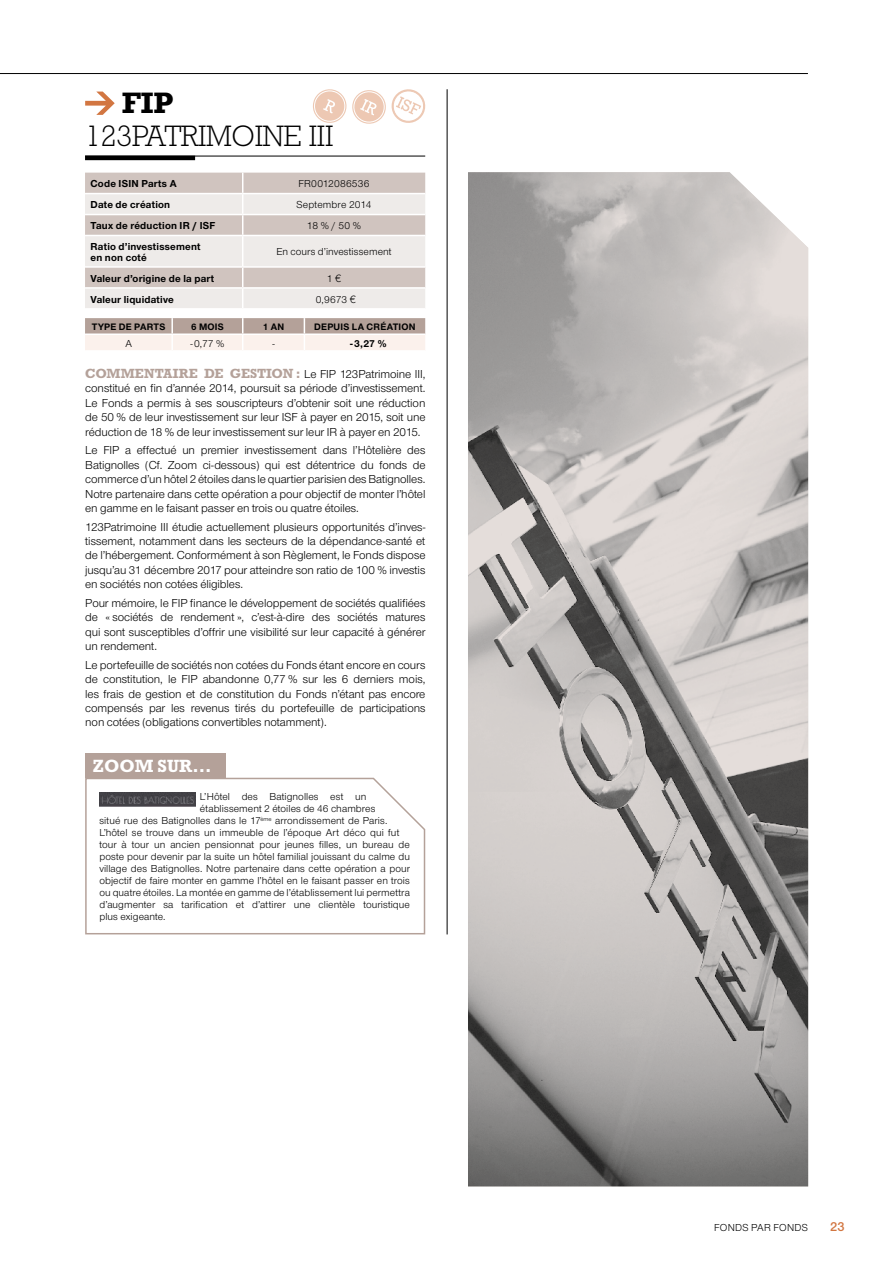
<style>
.page{position:relative;width:893px;height:1263px;background:#fff}
.page>*{position:absolute;margin:0;border:0;box-sizing:border-box;transform-origin:0 0}
.t1{font:300 30px "Rockwell Std";letter-spacing:-.01em;color:#000}
.t2{font:700 30px "Rockwell Std";color:#000}
.t3{font:700 18px "Rockwell Std";color:#fff}
.t4{font:600 13.5px "Nimbus Sans Novus T";color:#d27641}
.t5{font:12px/14.4px "Nimbus Sans Novus T";letter-spacing:-.005em;color:#000;text-align:justify}
.t6{font:10.5px "Nimbus Sans Novus T";letter-spacing:.01em;color:#000}
.t7{font:700 10.5px/10.5px "Nimbus Sans Novus T";letter-spacing:.02em;color:#000}
.t8{font:700 9.75px "Nimbus Sans Novus T";letter-spacing:.035em;color:#000}
.s1{font-family:"Helvetica Neue LT Std";font-weight:300}
.s2{font-family:"Rockwell Std";font-weight:700;font-size:13.5px;color:#b4a199}
</style>
<div class="page">
<hr style="left:0;top:73px;width:808px;height:1px;background:#000">
<hr style="left:85px;top:156px;width:340px;height:1px;background:#000">
<hr style="left:85px;top:156px;width:110px;height:4px;background:#000">
<img style="left:468px;top:172px;width:340px;height:1014px">
<svg style="left:313px;top:89px;width:113px;height:35px"></svg>
<svg style="left:85px;top:318px;width:340px;height:32px;background:#d9cbc5"></svg>
<svg style="left:85px;top:173px;width:340px;height:135px;background:#e1dad7"></svg>
<hr style="left:85px;top:214px;width:158px;height:1px;background:#fff">
<hr style="left:243px;top:214px;width:182px;height:1px;background:#fff">
<div style="left:85px;top:753px;width:140px;height:25px;background:#b4a199"></div>
<svg style="left:85px;top:777px;width:341px;height:158px"></svg>
<img style="left:100px;top:792px;width:96px;height:15px">
<hr style="left:447px;top:89px;width:1px;height:845px;background:#000">
<svg style="left:85px;top:92px;width:30px;height:23px"></svg>
<h1 class="t2" style="left:122px;top:85px;width:53px">FIP</h1>
<h1 class="t1" style="left:85px;top:119px;width:250px">123PATRIMOINE III</h1>
<p class="t7" style="left:91px;top:178px;width:88px">Code ISIN Parts A</p>
<p class="t6" style="left:298px;top:178px;width:73px">FR0012086536</p>
<p class="t7" style="left:91px;top:199px;width:81px">Date de création</p>
<p class="t6" style="left:297px;top:199px;width:76px">Septembre 2014</p>
<p class="t7" style="left:91px;top:220px;width:126px">Taux de réduction IR / ISF</p>
<p class="t6" style="left:307px;top:219px;width:55px">18 % / 50 %</p>
<p class="t7" style="left:91px;top:241px;width:112px">Ratio d’investissement en non coté</p>
<p class="t6" style="left:276px;top:246px;width:117px">En cours d’investissement</p>
<p class="t7" style="left:91px;top:273px;width:125px">Valeur d’origine de la part</p>
<p class="t6" style="left:327px;top:272px;width:16px">1 <span class="s1">€</span></p>
<p class="t7" style="left:91px;top:294px;width:85px">Valeur liquidative</p>
<p class="t6" style="left:316px;top:293px;width:41px">0,9673 <span class="s1">€</span></p>
<p class="t8" style="left:92px;top:321px;width:50px">Type de parts</p>
<p class="t8" style="left:191px;top:321px;width:15px">6 mois</p>
<p class="t8" style="left:263px;top:321px;width:16px">1 an</p>
<p class="t8" style="left:314px;top:321px;width:80px">Depuis la création</p>
<p class="t6" style="left:125px;top:337px;width:8px">A</p>
<p class="t6" style="left:190px;top:337px;width:36px">-0,77 %</p>
<p class="t6" style="left:272px;top:337px;width:4px">-</p>
<p class="t7" style="left:350px;top:338px;width:38px">-3,27 %</p>
<p class="t5" style="left:85px;top:367px;width:342px"><span class="s2">COMMENTAIRE DE GESTION :</span> Le FIP 123Patrimoine III, constitué en fin d’année 2014, poursuit sa période d’investissement.<br>Le Fonds a permis à ses souscripteurs d’obtenir soit une réduction de 50 % de leur investissement sur leur ISF à payer en 2015, soit une réduction de 18 % de leur investissement sur leur IR à payer en 2015.</p>
<p class="t5" style="left:85px;top:443px;width:342px">Le FIP a effectué un premier investissement dans l’Hôtelière des Batignolles (Cf. Zoom ci-dessous) qui est détentrice du fonds de commerce d’un hôtel 2 étoiles dans le quartier parisien des Batignolles.<br>Notre partenaire dans cette opération a pour objectif de monter l’hôtel en gamme en le faisant passer en trois ou quatre étoiles.</p>
<p class="t5" style="left:85px;top:519px;width:342px">123Patrimoine III étudie actuellement plusieurs opportunités d’inves&shy;tissement, notamment dans les secteurs de la dépendance-santé et de l’hébergement. Conformément à son Règlement, le Fonds dispose jusqu’au 31 décembre 2017 pour atteindre son ratio de 100 % investis en sociétés non cotées éligibles.</p>
<p class="t5" style="left:85px;top:595px;width:342px">Pour mémoire, le FIP finance le développement de sociétés qualifiées de « sociétés de rendement », c’est-à-dire des sociétés matures qui sont susceptibles d’offrir une visibilité sur leur capacité à générer un rendement.</p>
<p class="t5" style="left:85px;top:657px;width:342px">Le portefeuille de sociétés non cotées du Fonds étant encore en cours de constitution, le FIP abandonne 0,77 % sur les 6 derniers mois, les frais de gestion et de constitution du Fonds n’étant pas encore compensés par les revenus tirés du portefeuille de participations non cotées (obligations convertibles notamment).</p>
<h2 class="t3" style="left:92px;top:755px;width:121px">ZOOM SUR...</h2>
<p class="t6" style="left:200px;top:790px;width:168px">L’Hôtel des Batignolles est un</p>
<p class="t6" style="left:200px;top:802px;width:177px">établissement 2 étoiles de 46 chambres</p>
<p class="t6" style="left:99px;top:814px;width:290px">situé rue des Batignolles dans le 17<sup>ème</sup> arrondissement de Paris.</p>
<p class="t6" style="left:99px;top:826px;width:302px">L’hôtel se trouve dans un immeuble de l’époque Art déco qui fut</p>
<p class="t6" style="left:99px;top:838px;width:312px">tour à tour un ancien pensionnat pour jeunes filles, un bureau de</p>
<p class="t6" style="left:99px;top:850px;width:312px">poste pour devenir par la suite un hôtel familial jouissant du calme du</p>
<p class="t6" style="left:99px;top:862px;width:312px">village des Batignolles. Notre partenaire dans cette opération a pour</p>
<p class="t6" style="left:99px;top:874px;width:312px">objectif de faire monter en gamme l’hôtel en le faisant passer en trois</p>
<p class="t6" style="left:99px;top:886px;width:312px">ou quatre étoiles. La montée en gamme de l’établissement lui permettra</p>
<p class="t6" style="left:99px;top:898px;width:312px">d’augmenter sa tarification et d’attirer une clientèle touristique</p>
<p class="t6" style="left:99px;top:910px;width:68px">plus exigeante.</p>
<p class="t6" style="left:714px;top:1221px;width:95px">fonds par fonds</p>
<p class="t4" style="left:830px;top:1219px;width:16px">23</p>
</div>
